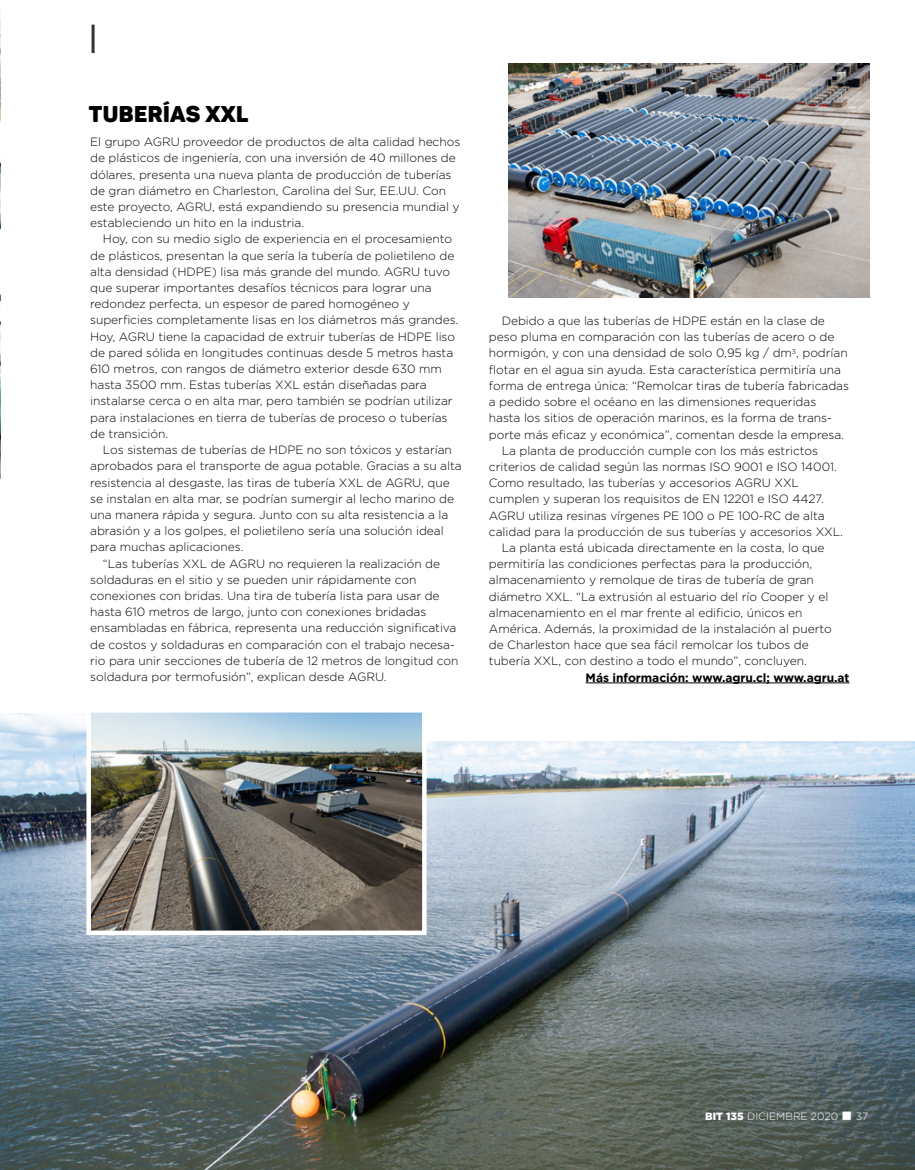
<style>
.page{position:relative;width:915px;height:1170px;background:#fff}
.page>*{position:absolute;margin:0;border:0;box-sizing:border-box;transform-origin:0 0}
.t1{font:22.5px "Panton Black Caps";letter-spacing:.02em;color:#000}
.t2{font:300 12px/16.2px "Gotham";letter-spacing:-.005em;color:#000}
.t3{font:700 12px "Gotham";letter-spacing:-.005em;color:#000}
.t4{font:300 10.5px "Gotham";letter-spacing:.005em;color:#fff}
.s1{font-weight:900}
</style>
<div class="page">
<img style="left:0;top:713px;width:914px;height:456px">
<img style="left:508px;top:63px;width:360px;height:234px">
<hr style="left:585px;top:682px;width:264px;height:1px;background:#000">
<div style="left:425px;top:704px;width:489px;height:36px;background:#fff"></div>
<img style="left:0;top:0;width:1px;height:478px">
<img style="left:91px;top:713px;width:330px;height:217px">
<div style="left:86px;top:708px;width:340px;height:227px;border:4px solid #fff"></div>
<hr style="left:91px;top:25px;width:3px;height:28px;background:#333">
<h1 class="t1" style="left:89px;top:99px;width:161px">TUBERÍAS XXL</h1>
<p class="t2" style="left:90px;top:133px;width:371px">El grupo AGRU proveedor de productos de alta calidad hechos de plásticos de ingeniería, con una inversión de 40 millones de dólares, presenta una nueva planta de producción de tuberías de gran diámetro en Charleston, Carolina del Sur, EE.UU. Con este proyecto, AGRU, está expandiendo su presencia mundial y estableciendo un hito en la industria.</p>
<p class="t2" style="left:90px;top:231px;width:369px;text-indent:13px">Hoy, con su medio siglo de experiencia en el procesamiento de plásticos, presentan la que sería la tubería de polietileno de alta densidad (HD PE) lisa más grande del mundo. AGRU tuvo que superar importantes desafíos técnicos para lograr una redondez perfecta, un espesor de pared homogéneo y superficies completamente lisas en los diámetros más grandes.<br>Hoy, AGRU tiene la capacidad de extruir tuberías de HD PE liso de pared sólida en longitudes continuas desde 5 metros hasta 610 metros, con rangos de diámetro exterior desde 630 mm hasta 3500 mm. Estas tuberías XXL están diseñadas para instalarse cerca o en alta mar, pero también se podrían utilizar para instalaciones en tierra de tuberías de proceso o tuberías de transición.</p>
<p class="t2" style="left:103px;top:441px;width:350px">Los sistemas de tuberías de HD PE no son tóxicos y estarían</p>
<p class="t2" style="left:90px;top:457px;width:373px">aprobados para el transporte de agua potable. Gracias a su alta</p>
<p class="t2" style="left:90px;top:474px;width:361px">resistencia al desgaste, las tiras de tubería XXL de AGRU, que</p>
<p class="t2" style="left:90px;top:490px;width:365px">se instalan en alta mar, se podrían sumergir al lecho marino de</p>
<p class="t2" style="left:90px;top:506px;width:359px">una manera rápida y segura. Junto con su alta resistencia a la</p>
<p class="t2" style="left:90px;top:522px;width:355px">abrasión y a los golpes, el polietileno sería una solución ideal</p>
<p class="t2" style="left:90px;top:538px;width:155px">para muchas aplicaciones.</p>
<p class="t2" style="left:103px;top:555px;width:338px">“Las tuberías XXL de AGRU no requieren la realización de</p>
<p class="t2" style="left:90px;top:571px;width:327px">soldaduras en el sitio y se pueden unir rápidamente con</p>
<p class="t2" style="left:90px;top:587px;width:351px">conexiones con bridas. Una tira de tubería lista para usar de</p>
<p class="t2" style="left:90px;top:603px;width:337px">hasta 610 metros de largo, junto con conexiones bridadas</p>
<p class="t2" style="left:90px;top:619px;width:368px">ensambladas en fábrica, representa una reducción significativa</p>
<p class="t2" style="left:90px;top:636px;width:366px">de costos y soldaduras en comparación con el trabajo necesa-</p>
<p class="t2" style="left:90px;top:652px;width:370px">rio para unir secciones de tubería de 12 metros de longitud con</p>
<p class="t2" style="left:90px;top:668px;width:298px">soldadura por termofusión”, explican desde AGRU.</p>
<p class="t2" style="left:501px;top:312px;width:324px">Debido a que las tuberías de HD PE están en la clase de</p>
<p class="t2" style="left:488px;top:328px;width:347px">peso pluma en comparación con las tuberías de acero o de</p>
<p class="t2" style="left:488px;top:345px;width:360px">hormigón, y con una densidad de solo 0,95 kg / dm<sup>3</sup>, podrían</p>
<p class="t2" style="left:488px;top:361px;width:353px">flotar en el agua sin ayuda. Esta característica permitiría una</p>
<p class="t2" style="left:488px;top:377px;width:361px">forma de entrega única: “Remolcar tiras de tubería fabricadas</p>
<p class="t2" style="left:488px;top:393px;width:329px">a pedido sobre el océano en las dimensiones requeridas</p>
<p class="t2" style="left:488px;top:409px;width:344px">hasta los sitios de operación marinos, es la forma de trans-</p>
<p class="t2" style="left:488px;top:426px;width:356px">porte más eficaz y económica”, comentan desde la empresa.</p>
<p class="t2" style="left:501px;top:442px;width:318px">La planta de producción cumple con los más estrictos</p>
<p class="t2" style="left:488px;top:458px;width:349px">criterios de calidad según las normas ISO 9001 e ISO 14001.</p>
<p class="t2" style="left:488px;top:474px;width:311px">Como resultado, las tuberías y accesorios AGRU XXL</p>
<p class="t2" style="left:488px;top:490px;width:336px">cumplen y superan los requisitos de EN 12201 e ISO 4427.</p>
<p class="t2" style="left:488px;top:507px;width:337px">AGRU utiliza resinas vírgenes PE 100 o PE 100-RC de alta</p>
<p class="t2" style="left:488px;top:523px;width:355px">calidad para la producción de sus tuberías y accesorios XXL.</p>
<p class="t2" style="left:501px;top:539px;width:324px">La planta está ubicada directamente en la costa, lo que</p>
<p class="t2" style="left:488px;top:555px;width:325px">permitiría las condiciones perfectas para la producción,</p>
<p class="t2" style="left:488px;top:571px;width:326px">almacenamiento y remolque de tiras de tubería de gran</p>
<p class="t2" style="left:488px;top:588px;width:341px">diámetro XXL. “La extrusión al estuario del río Cooper y el</p>
<p class="t2" style="left:488px;top:604px;width:315px">almacenamiento en el mar frente al edificio, únicos en</p>
<p class="t2" style="left:488px;top:620px;width:344px">América. Además, la proximidad de la instalación al puerto</p>
<p class="t2" style="left:488px;top:636px;width:321px">de Charleston hace que sea fácil remolcar los tubos de</p>
<p class="t2" style="left:488px;top:652px;width:319px">tubería XXL, con destino a todo el mundo”, concluyen.</p>
<p class="t3" style="left:585px;top:669px;width:265px">Más información: www.agru.cl; www.agru.at</p>
<p class="t4" style="left:704px;top:1109px;width:164px"><span class="s1">BIT 135</span> diciembre 2020 ■ 37</p>
</div>
